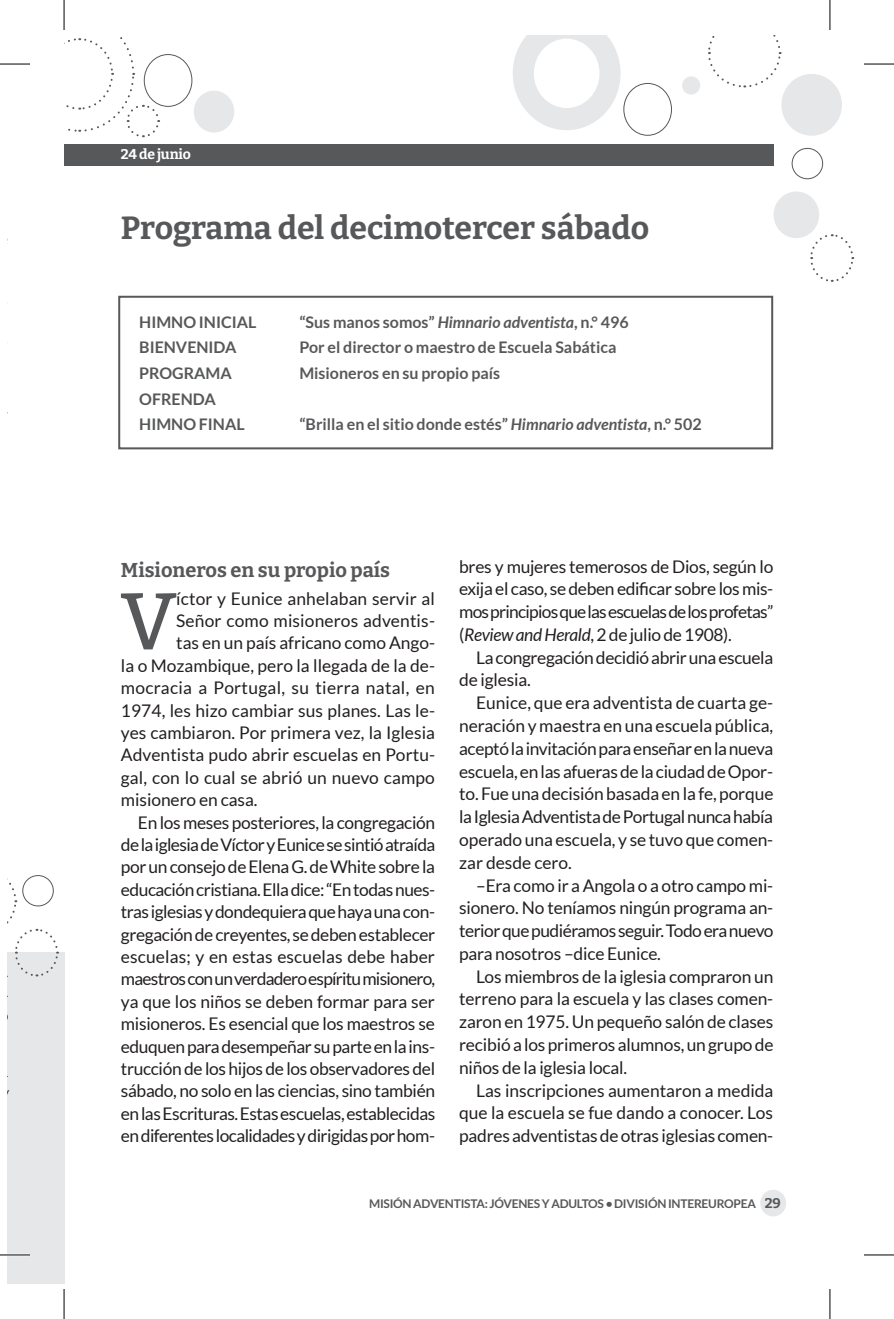
<style>
.page{position:relative;width:894px;height:1319px;background:#fff}
.page>*{position:absolute;margin:0;border:0;box-sizing:border-box;transform-origin:0 0}
.t1{font:500 80.2px "Bitter";color:#57585a}
.t2{font:700 32px "Bitter";color:#57585a}
.t3{font:700 20px "Bitter";color:#57585a}
.t4{font:17.4px/22.8px "Lato";letter-spacing:-.02em;color:#231f20;text-align:justify}
.t5{font:17.4px "Lato";letter-spacing:.005em;color:#231f20}
.t6{font:17.4px "Lato";color:#231f20}
.t7{font:17.4px "Lato";letter-spacing:.01em;color:#231f20}
.t8{font:17.4px "Lato";letter-spacing:-.045em;color:#231f20}
.t9{font:17.4px "Lato";letter-spacing:.015em;color:#231f20}
.t10{font:700 16px/25.6px "Lato";color:#57585a}
.t11{font:15.4px/20px "Lato";color:#231f20;text-align:justify}
.t12{font:italic 15px/20px "Lato";color:#231f20;text-align:center}
.t13{font:700 14px "Bitter";letter-spacing:-.01em;color:#fff}
.t14{font:700 12px "Lato";letter-spacing:-.02em;color:#57585a}
.s1{font-style:italic}
.s2{font-family:"Bitter";font-size:14px}
</style>
<div class="page">
<svg style="left:513px;top:36px;width:107px;height:94px"></svg>
<div style="left:194px;top:91px;width:40px;height:42px;background:#e6e7e9;border-radius:50%"></div>
<div style="left:623px;top:83px;width:49px;height:53px;border:1px solid #57585a;border-radius:50%"></div>
<svg style="left:810px;top:234px;width:44px;height:48px"></svg>
<div style="left:791px;top:148px;width:32px;height:31px;border:1px solid #57585a;border-radius:50%"></div>
<svg style="left:708px;top:36px;width:73px;height:52px"></svg>
<div style="left:773px;top:191px;width:46px;height:47px;background:#e6e7e9;border-radius:50%"></div>
<div style="left:781px;top:74px;width:60px;height:62px;background:#e6e7e9;border-radius:50%"></div>
<svg style="left:64px;top:37px;width:96px;height:101px"></svg>
<div style="left:144px;top:54px;width:48px;height:53px;border:1px solid #57585a;border-radius:50%"></div>
<div style="left:682px;top:76px;width:18px;height:19px;background:#e6e7e9;border-radius:50%"></div>
<div style="left:118px;top:296px;width:655px;height:153px;border:2px solid #57585a"></div>
<div style="left:64px;top:144px;width:709px;height:22px;background:#57585a"></div>
<div style="left:7px;top:952px;width:58px;height:331px;background:#e6e7e9"></div>
<svg style="left:7px;top:875px;width:52px;height:102px"></svg>
<div style="left:760px;top:1189px;width:26px;height:27px;background:#e6e7e9;border-radius:50%"></div>
<hr style="left:0;top:1253px;width:30px;height:3px;background:#fff">
<hr style="left:0;top:64px;width:30px;height:1px;background:#000">
<hr style="left:863px;top:64px;width:30px;height:1px;background:#000">
<hr style="left:0;top:1254px;width:30px;height:1px;background:#000">
<hr style="left:863px;top:1254px;width:30px;height:1px;background:#000">
<hr style="left:64px;top:0;width:1px;height:30px;background:#000">
<hr style="left:64px;top:1289px;width:1px;height:30px;background:#000">
<hr style="left:829px;top:0;width:1px;height:30px;background:#000">
<hr style="left:829px;top:1289px;width:1px;height:30px;background:#000">
<p class="t11" style="left:-1px;top:965px;width:11px">i-- o</p>
<p class="t12" style="left:-3px;top:1066px;width:13px">é-/</p>
<p class="t13" style="left:121px;top:145px;width:72px">24 de junio</p>
<h2 class="t2" style="left:121px;top:208px;width:530px">Programa del decimotercer sábado</h2>
<p class="t10" style="left:139px;top:309px;width:119px">HIMNO INICIAL</p>
<p class="t10" style="left:299px;top:309px;width:331px">“Sus manos somos” <span class="s1">Himnario adventista</span>, n.° 496</p>
<p class="t10" style="left:139px;top:334px;width:99px">BIENVENIDA</p>
<p class="t10" style="left:299px;top:334px;width:318px">Por el director o maestro de Escuela Sabática</p>
<p class="t10" style="left:139px;top:360px;width:94px">PROGRAMA</p>
<p class="t10" style="left:299px;top:360px;width:202px">Misioneros en su propio país</p>
<p class="t10" style="left:139px;top:386px;width:107px">OFRENDA<br>HIMNO FINAL</p>
<p class="t10" style="left:299px;top:411px;width:404px">“Brilla en el sitio donde estés” <span class="s1">Himnario adventista</span>, n.° 502</p>
<p class="t3" style="left:121px;top:557px;width:271px">Misioneros en su propio país</p>
<h1 class="t1" style="left:120px;top:570px;width:58px">V</h1>
<p class="t5" style="left:176px;top:589px;width:260px">íctor y Eunice anhelaban servir al</p>
<p class="t7" style="left:176px;top:611px;width:260px">Señor como misioneros adventis-</p>
<p class="t4" style="left:176px;top:631px;width:260px">tas en un país africano como Ango-</p>
<p class="t6" style="left:121px;top:656px;width:315px">la o Mozambique, pero la llegada de la de-</p>
<p class="t9" style="left:121px;top:678px;width:315px">mocracia a Portugal, su tierra natal, en</p>
<p class="t5" style="left:121px;top:700px;width:315px">1974, les hizo cambiar sus planes. Las le-</p>
<p class="t5" style="left:121px;top:723px;width:315px">yes cambiaron. Por primera vez, la Iglesia</p>
<p class="t5" style="left:121px;top:745px;width:315px">Adventista pudo abrir escuelas en Portu-</p>
<p class="t7" style="left:121px;top:767px;width:315px">gal, con lo cual se abrió un nuevo campo</p>
<p class="t4" style="left:121px;top:788px;width:138px">misionero en casa.</p>
<p class="t4" style="left:138px;top:810px;width:299px">En los meses posteriores, la congregación</p>
<p class="t4" style="left:121px;top:833px;width:316px">de la iglesia de Víctor y Eunice se sintió atraída</p>
<p class="t4" style="left:121px;top:855px;width:315px">por un consejo de Elena G. de White sobre la</p>
<p class="t4" style="left:121px;top:878px;width:315px">educación cristiana. Ella dice: “En todas nues-</p>
<p class="t4" style="left:121px;top:900px;width:315px">tras iglesias y dondequiera que haya una con-</p>
<p class="t4" style="left:121px;top:922px;width:316px">gregación de creyentes, se deben establecer</p>
<p class="t5" style="left:121px;top:947px;width:315px">escuelas; y en estas escuelas debe haber</p>
<p class="t8" style="left:121px;top:969px;width:316px">maestros con un verdadero espíritu misionero,</p>
<p class="t6" style="left:121px;top:991px;width:315px">ya que los niños se deben formar para ser</p>
<p class="t4" style="left:121px;top:1012px;width:315px">misioneros. Es esencial que los maestros se</p>
<p class="t4" style="left:121px;top:1034px;width:315px">eduquen para desempeñar su parte en la ins-</p>
<p class="t4" style="left:121px;top:1057px;width:315px">trucción de los hijos de los observadores del</p>
<p class="t4" style="left:121px;top:1079px;width:315px">sábado, no solo en las ciencias, sino también</p>
<p class="t4" style="left:121px;top:1102px;width:316px">en las Escrituras. Estas escuelas, establecidas</p>
<p class="t4" style="left:121px;top:1124px;width:315px">en diferentes localidades y dirigidas por hom-</p>
<p class="t4" style="left:459px;top:555px;width:316px">bres y mujeres temerosos de Dios, según lo exija el caso, se deben edificar sobre los mis&shy;mos principios que las escuelas de los profetas” (<span class="s1">Review and Herald</span>, 2 de julio de 1908).</p>
<p class="t4" style="left:459px;top:646px;width:315px;text-indent:17px">La congregación decidió abrir una escuela de iglesia.</p>
<p class="t4" style="left:459px;top:691px;width:316px;text-indent:17px">Eunice, que era adventista de cuarta ge&shy;neración y maestra en una escuela pública, aceptó la invitación para enseñar en la nueva escuela, en las afueras de la ciudad de Opor&shy;to. Fue una decisión basada en la fe, porque la Iglesia Adventista de Portugal nunca había operado una escuela, y se tuvo que comen&shy;zar desde cero.</p>
<p class="t4" style="left:459px;top:873px;width:316px;text-indent:17px">–Era como ir a Angola o a otro campo mi&shy;sionero. No teníamos ningún programa an&shy;terior que pudiéramos seguir. Todo era nuevo para nosotros –dice Eunice.</p>
<p class="t4" style="left:459px;top:965px;width:316px;text-indent:17px">Los miembros de la iglesia compraron un terreno para la escuela y las clases comen&shy;zaron en 1975. Un pequeño salón de clases recibió a los primeros alumnos, un grupo de niños de la iglesia local.</p>
<p class="t4" style="left:459px;top:1078px;width:316px;text-indent:17px">Las inscripciones aumentaron a medida que la escuela se fue dando a conocer. Los padres adventistas de otras iglesias comen-</p>
<p class="t14" style="left:369px;top:1196px;width:413px">MISIÓN ADVENTISTA: JÓVENES Y ADULTOS • DIVISIÓN INTEREUROPEA <span class="s2">29</span></p>
</div>
